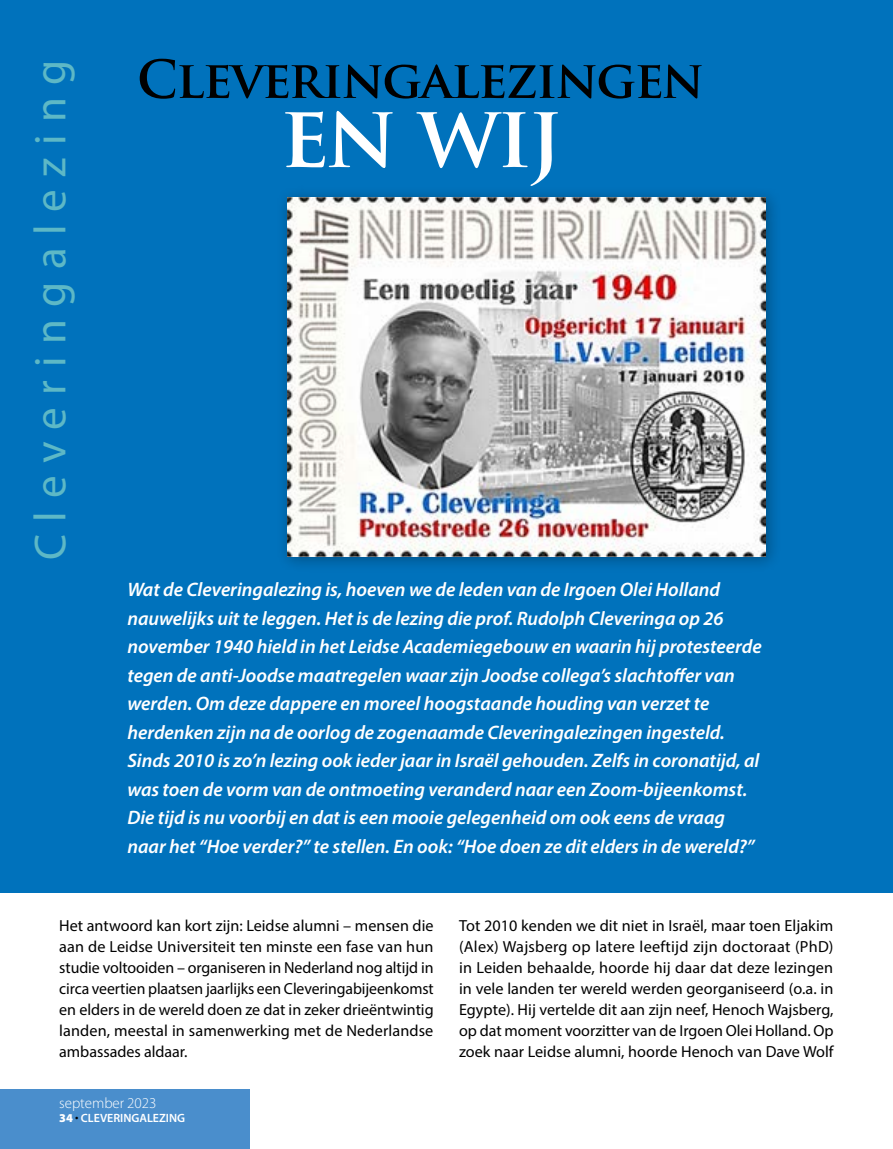
<style>
.page{position:relative;width:893px;height:1149px;background:#fff}
.page>*{position:absolute;margin:0;border:0;box-sizing:border-box;transform-origin:0 0}
.t1{font:700 85.5px "Trajan Pro";color:#fff}
.t2{font:700 51px "Trajan Pro";letter-spacing:-.03em;color:#000}
.t3{font:45px "Myriad Pro";letter-spacing:.28em;color:#5db8c6}
.t4{font:italic 600 19.5px/28.5px "Myriad Pro";color:#fff}
.t5{font:16.05px/21px "Myriad Pro";color:#000;text-align:justify}
.t6{font:300 15px "Myriad Pro";color:#fff}
.t7{font:600 12px "Myriad Pro";color:#fff}
.s1{font-weight:900}
.s2{font-weight:900;color:#000}
</style>
<div class="page">
<div style="left:0;top:0;width:893px;height:892px;background:#0072bc"></div>
<div style="left:276px;top:185px;width:507px;height:387px;background:#000;opacity:.3"></div>
<img style="left:287px;top:197px;width:478px;height:359px">
<div style="left:0;top:1089px;width:249px;height:59px;background:#4a8ecc"></div>
<h3 class="t3" style="left:23px;top:560px;width:502px;rotate:-90deg">Cleveringalezing</h3>
<h2 class="t2" style="left:137px;top:48px;width:569px">CLEVERINGALEZINGEN</h2>
<h1 class="t1" style="left:280px;top:83px;width:282px">EN WIJ</h1>
<p class="t4" style="left:127px;top:574px;width:636px">Wat de Cleveringalezing is, hoeven we de leden van de Irgoen Olei Holland nauwelijks uit te leggen. Het is de lezing die prof. Rudolph Cleveringa op 26 november 1940 hield in het Leidse Academiegebouw en waarin hij protesteerde tegen de anti-Joodse maatregelen waar zijn Joodse collega’s slachtoffer van werden. Om deze dappere en moreel hoogstaande houding van verzet te herdenken zijn na de oorlog de zogenaamde Cleveringalezingen ingesteld.<br>Sinds 2010 is zo’n lezing ook ieder jaar in Israël gehouden. Zelfs in coronatijd, al was toen de vorm van de ontmoeting veranderd naar een Zoom-bijeenkomst.<br>Die tijd is nu voorbij en dat is een mooie gelegenheid om ook eens de vraag naar het “Hoe verder?” te stellen. En ook: “Hoe doen ze dit elders in de wereld?”</p>
<p class="t5" style="left:59px;top:914px;width:376px">Het antwoord kan kort zijn: Leidse alumni – mensen die aan de Leidse Universiteit ten minste een fase van hun studie voltooiden – organiseren in Nederland nog altijd in circa veertien plaatsen jaarlijks een Cleveringabijeenkomst en elders in de wereld doen ze dat in zeker drieëntwintig landen, meestal in samenwerking met de Nederlandse ambassades aldaar.</p>
<p class="t5" style="left:459px;top:914px;width:376px">Tot 2010 kenden we dit niet in Israël, maar toen Eljakim (Alex) Wajsberg op latere leeftijd zijn doctoraat (PhD) in Leiden behaalde, hoorde hij daar dat deze lezingen in vele landen ter wereld werden georganiseerd (o.a. in Egypte). Hij vertelde dit aan zijn neef, Henoch Wajsberg, op dat moment voorzitter van de Irgoen Olei Holland. Op zoek naar Leidse alumni, hoorde Henoch van Dave Wolf</p>
<p class="t6" style="left:59px;top:1093px;width:99px">september 2023</p>
<p class="t7" style="left:59px;top:1109px;width:37px"><span class="s1">34</span> <span class="s2">·</span> CLEVERINGALEZING</p>
</div>
